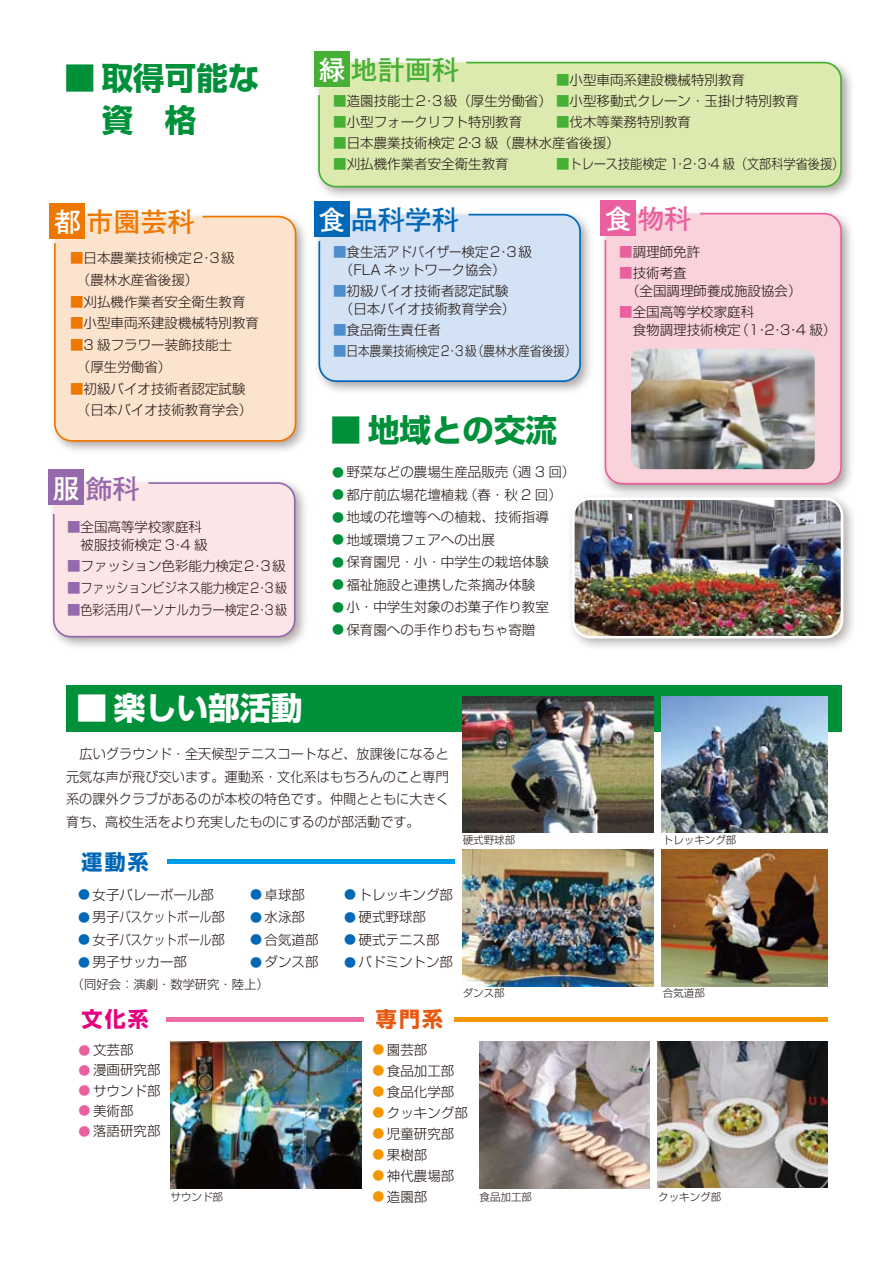
<style>
.page{position:relative;width:893px;height:1263px;background:#fff}
.page>*{position:absolute;margin:0;border:0;box-sizing:border-box;transform-origin:0 0}
.t1{font:700 31.5px/42px "Shin Go Pro";color:#00903a}
.t2{font:700 31.5px "Shin Go Pro";color:#fff}
.t3{font:700 27px "Futo Go B101 Pro";color:#e70}
.t4{font:700 27px "Futo Go B101 Pro";color:#46b035}
.t5{font:700 27px "Futo Go B101 Pro";color:#0068b7}
.t6{font:700 27px "Futo Go B101 Pro";color:#9569ab}
.t7{font:700 27px "Futo Go B101 Pro";color:#ea609e}
.t8{font:700 21px "Shin Go Pro";color:#0068b7}
.t9{font:700 21px "Shin Go Pro";color:#e4007f}
.t10{font:700 21px "Shin Go Pro";color:#ea5810}
.t11{font:300 13.5px/18px "Shin Go Pro";color:#231815}
.t12{font:300 13.5px "Shin Go Pro";color:#231815;scale:.89 1}
.t13{font:300 13.5px "Shin Go Pro";color:#231815;scale:.9 1}
.t14{font:300 13.5px "Shin Go Pro";color:#231815;scale:.86 1}
.t15{font:300 12.3px "Shin Go Pro";color:#231815}
.t16{font:300 10.5px "Shin Go Pro";color:#231815}
.s1{color:#fff}
.s2{color:#e70}
.s3{color:#9569ab}
.s4{color:#46b035}
.s5{color:#4d8dcb}
.s6{font-size:12px;color:#00903a}
.s7{color:#ea609e}
.s8{font-size:12px;color:#0068b7}
.s9{font-size:12px;color:#ea609e}
.s10{font-size:12px;color:#f39700}
</style>
<div class="page">
<img style="left:658px;top:1042px;width:170px;height:146px">
<img style="left:479px;top:1042px;width:170px;height:146px">
<div style="left:66px;top:685px;width:776px;height:47px;background:#00903a"></div>
<div style="left:167px;top:859px;width:288px;height:5px;background:#00a0e9"></div>
<hr style="left:166px;top:1017px;width:197px;height:4px;background:#eb6ea5">
<hr style="left:455px;top:1017px;width:373px;height:4px;background:#f39700">
<img style="left:662px;top:697px;width:166px;height:136px">
<img style="left:662px;top:850px;width:166px;height:136px">
<img style="left:462px;top:850px;width:191px;height:136px">
<img style="left:171px;top:1042px;width:191px;height:146px">
<img style="left:462px;top:697px;width:191px;height:136px">
<img style="left:571px;top:496px;width:282px;height:151px">
<img style="left:573px;top:499px;width:269px;height:138px">
<div style="left:572px;top:497px;width:271px;height:141px;border:3px solid #fff;border-radius:17px"></div>
<img style="left:49px;top:208px;width:256px;height:243px">
<div style="left:53px;top:215px;width:244px;height:228px;background:#fce3cd"></div>
<div style="left:50px;top:203px;width:35px;height:36px;background:#e70"></div>
<img style="left:323px;top:67px;width:529px;height:130px">
<div style="left:317px;top:61px;width:526px;height:127px;background:#dce9af"></div>
<div style="left:314px;top:51px;width:36px;height:36px;background:#46b035"></div>
<img style="left:317px;top:220px;width:273px;height:172px">
<svg style="left:318px;top:213px;width:264px;height:170px;background:#c9dcf0"></svg>
<div style="left:314px;top:201px;width:36px;height:36px;background:#0068b7"></div>
<img style="left:58px;top:487px;width:247px;height:160px">
<div style="left:52px;top:482px;width:244px;height:156px;background:#fce5e6"></div>
<div style="left:48px;top:470px;width:36px;height:35px;background:#9569ab"></div>
<img style="left:597px;top:219px;width:256px;height:282px">
<div style="left:604px;top:212px;width:239px;height:273px;background:#f9d2dc"></div>
<div style="left:600px;top:200px;width:36px;height:36px;background:#ea609e"></div>
<img style="left:631px;top:349px;width:184px;height:120px">
<p class="t1" style="left:102px;top:54px;width:159px;text-indent:-38px">■ 取得可能な資　格</p>
<p class="t3" style="left:54px;top:200px;width:142px"><span class="s1">都</span>市園芸科</p>
<p class="t11" style="left:77px;top:245px;width:159px;line-height:21.8px;text-indent:-7px"><span class="s2">■</span>日本農業技術検定２・３級（農林水産省後援）</p>
<p class="t11" style="left:70px;top:291px;width:177px"><span class="s2">■</span>刈払機作業者安全衛生教育</p>
<p class="t11" style="left:70px;top:313px;width:190px"><span class="s2">■</span>小型車両系建設機械特別教育</p>
<p class="t11" style="left:70px;top:332px;width:164px;line-height:21.8px"><span class="s2">■</span>3 級フラワー装飾技能士　（厚生労働省）</p>
<p class="t11" style="left:70px;top:376px;width:184px;line-height:21.8px"><span class="s2">■</span>初級バイオ技術者認定試験　（日本バイオ技術教育学会）</p>
<p class="t6" style="left:53px;top:467px;width:88px"><span class="s1">服</span>飾科</p>
<p class="t11" style="left:67px;top:516px;width:142px"><span class="s3">■</span>全国高等学校家庭科　被服技術検定 3・4 級</p>
<p class="t11" style="left:67px;top:555px;width:220px"><span class="s3">■</span>ファッション色彩能力検定２・３級</p>
<p class="t12" style="left:67px;top:577px;width:249px"><span class="s3">■</span>ファッションビジネス能力検定２・３級</p>
<p class="t12" style="left:67px;top:599px;width:249px"><span class="s3">■</span>色彩活用パーソナルカラー検定２・３級</p>
<p class="t4" style="left:318px;top:49px;width:142px"><span class="s1">緑</span>地計画科</p>
<p class="t11" style="left:556px;top:69px;width:190px"><span class="s4">■</span>小型車両系建設機械特別教育</p>
<p class="t11" style="left:333px;top:90px;width:467px"><span class="s4">■</span>造園技能士２・３級（厚生労働省） <span class="s4">■</span>小型移動式クレーン・玉掛け特別教育</p>
<p class="t11" style="left:333px;top:111px;width:190px"><span class="s4">■</span>小型フォークリフト特別教育</p>
<p class="t11" style="left:556px;top:111px;width:136px"><span class="s4">■</span>伐木等業務特別教育</p>
<p class="t11" style="left:333px;top:132px;width:288px"><span class="s4">■</span>日本農業技術検定 2・3 級（農林水産省後援）</p>
<p class="t11" style="left:333px;top:153px;width:177px"><span class="s4">■</span>刈払機作業者安全衛生教育</p>
<p class="t13" style="left:556px;top:153px;width:322px"><span class="s4">■</span>トレース技能検定 1・２・３・4 級（文部科学省後援）</p>
<p class="t5" style="left:318px;top:198px;width:142px"><span class="s1">食</span>品科学科</p>
<p class="t11" style="left:333px;top:242px;width:200px"><span class="s5">■</span>食生活アドバイザー検定２・３級　（FLA ネットワーク協会）</p>
<p class="t11" style="left:333px;top:281px;width:184px"><span class="s5">■</span>初級バイオ技術者認定試験　（日本バイオ技術教育学会）</p>
<p class="t11" style="left:333px;top:320px;width:110px"><span class="s5">■</span>食品衛生責任者</p>
<p class="t14" style="left:333px;top:340px;width:284px"><span class="s5">■</span>日本農業技術検定２・３級（農林水産省後援）</p>
<p class="t1" style="left:330px;top:406px;width:228px">■ 地域との交流</p>
<p class="t11" style="left:332px;top:461px;width:245px"><span class="s6">●</span> 野菜などの農場生産品販売（週 3 回）</p>
<p class="t11" style="left:332px;top:484px;width:231px"><span class="s6">●</span> 都庁前広場花壇植栽（春・秋 2 回）</p>
<p class="t11" style="left:332px;top:506px;width:218px"><span class="s6">●</span> 地域の花壇等への植栽、技術指導</p>
<p class="t11" style="left:332px;top:529px;width:164px"><span class="s6">●</span> 地域環境フェアへの出展</p>
<p class="t11" style="left:332px;top:551px;width:218px"><span class="s6">●</span> 保育園児・小・中学生の栽培体験</p>
<p class="t11" style="left:332px;top:574px;width:205px"><span class="s6">●</span> 福祉施設と連携した茶摘み体験</p>
<p class="t11" style="left:332px;top:596px;width:218px"><span class="s6">●</span> 小・中学生対象のお菓子作り教室</p>
<p class="t11" style="left:332px;top:619px;width:205px"><span class="s6">●</span> 保育園への手作りおもちゃ寄贈</p>
<p class="t7" style="left:605px;top:197px;width:88px"><span class="s1">食</span>物科</p>
<p class="t11" style="left:619px;top:241px;width:82px"><span class="s7">■</span>調理師免許</p>
<p class="t11" style="left:619px;top:262px;width:184px"><span class="s7">■</span>技術考査<br>　（全国調理師養成施設協会）</p>
<p class="t11" style="left:619px;top:301px;width:219px"><span class="s7">■</span>全国高等学校家庭科<br>　食物調理技術検定（1・2・3・4 級）</p>
<p class="t2" style="left:76px;top:683px;width:228px">■ 楽しい部活動</p>
<p class="t11" style="left:66px;top:741px;width:384px;line-height:22.5px;text-align:justify;text-indent:14px">広いグラウンド・全天候型テニスコートなど、放課後になると元気な声が飛び交います。運動系・文化系はもちろんのこと専門系の課外クラブがあるのが本校の特色です。仲間とともに大きく育ち、高校生活をより充実したものにするのが部活動です。</p>
<p class="t8" style="left:82px;top:845px;width:69px">運動系</p>
<p class="t11" style="left:78px;top:884px;width:137px"><span class="s8">●</span> 女子バレーボール部</p>
<p class="t11" style="left:250px;top:884px;width:56px"><span class="s8">●</span> 卓球部</p>
<p class="t11" style="left:344px;top:884px;width:110px"><span class="s8">●</span> トレッキング部</p>
<p class="t11" style="left:78px;top:906px;width:148px"><span class="s8">●</span> 男子バスケットボール部</p>
<p class="t11" style="left:250px;top:906px;width:56px"><span class="s8">●</span> 水泳部</p>
<p class="t11" style="left:344px;top:906px;width:83px"><span class="s8">●</span> 硬式野球部</p>
<p class="t11" style="left:78px;top:929px;width:148px"><span class="s8">●</span> 女子バスケットボール部</p>
<p class="t11" style="left:250px;top:929px;width:70px"><span class="s8">●</span> 合気道部</p>
<p class="t11" style="left:344px;top:929px;width:97px"><span class="s8">●</span> 硬式テニス部</p>
<p class="t11" style="left:78px;top:951px;width:110px"><span class="s8">●</span> 男子サッカー部</p>
<p class="t11" style="left:250px;top:951px;width:70px"><span class="s8">●</span> ダンス部</p>
<p class="t11" style="left:344px;top:951px;width:110px"><span class="s8">●</span> バドミントン部</p>
<p class="t15" style="left:72px;top:974px;width:198px">（同好会：演劇・数学研究・陸上）</p>
<p class="t9" style="left:82px;top:1002px;width:69px">文化系</p>
<p class="t10" style="left:376px;top:1002px;width:69px">専門系</p>
<p class="t16" style="left:463px;top:832px;width:54px">硬式野球部</p>
<p class="t16" style="left:663px;top:831px;width:75px">トレッキング部</p>
<p class="t16" style="left:463px;top:985px;width:43px">ダンス部</p>
<p class="t16" style="left:663px;top:985px;width:43px">合気道部</p>
<p class="t11" style="left:79px;top:1039px;width:56px"><span class="s9">●</span> 文芸部</p>
<p class="t11" style="left:79px;top:1060px;width:83px"><span class="s9">●</span> 漫画研究部</p>
<p class="t11" style="left:79px;top:1080px;width:83px"><span class="s9">●</span> サウンド部</p>
<p class="t11" style="left:79px;top:1100px;width:56px"><span class="s9">●</span> 美術部</p>
<p class="t11" style="left:79px;top:1120px;width:83px"><span class="s9">●</span> 落語研究部</p>
<p class="t11" style="left:373px;top:1039px;width:56px"><span class="s10">●</span> 園芸部</p>
<p class="t11" style="left:373px;top:1060px;width:83px"><span class="s10">●</span> 食品加工部</p>
<p class="t11" style="left:373px;top:1081px;width:83px"><span class="s10">●</span> 食品化学部</p>
<p class="t11" style="left:373px;top:1102px;width:97px"><span class="s10">●</span> クッキング部</p>
<p class="t11" style="left:373px;top:1123px;width:83px"><span class="s10">●</span> 児童研究部</p>
<p class="t11" style="left:373px;top:1144px;width:56px"><span class="s10">●</span> 果樹部</p>
<p class="t11" style="left:373px;top:1165px;width:83px"><span class="s10">●</span> 神代農場部</p>
<p class="t11" style="left:373px;top:1186px;width:56px"><span class="s10">●</span> 造園部</p>
<p class="t16" style="left:171px;top:1189px;width:54px">サウンド部</p>
<p class="t16" style="left:480px;top:1189px;width:54px">食品加工部</p>
<p class="t16" style="left:658px;top:1189px;width:64px">クッキング部</p>
</div>
